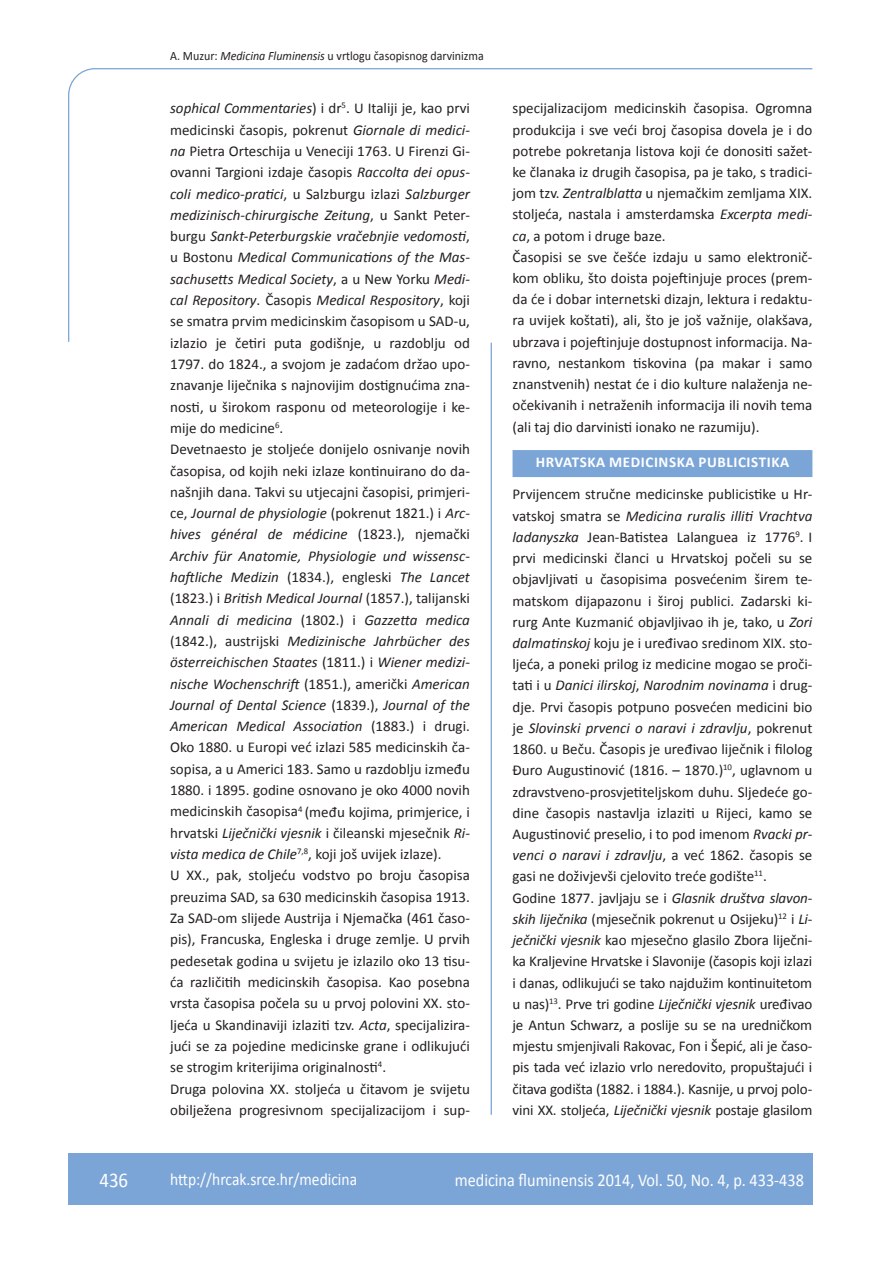
<style>
.page{position:relative;width:889px;height:1268px;background:#fff}
.page>*{position:absolute;margin:0;border:0;box-sizing:border-box;transform-origin:0 0}
.t1{font:21px "Calibri";color:#fff;scale:.9 1}
.t2{font:18px "Calibri";color:#fff;scale:.9 1}
.t3{font:17.25px "Calibri";color:#fff;scale:.9 1}
.t4{font:15px/21.3px "Calibri";color:#231f20}
.t5{font:700 15px "Calibri";letter-spacing:.04em;color:#fff}
.t6{font:12.75px "Calibri";color:#231f20;scale:.94 1}
.s1{font-style:italic}
</style>
<div class="page">
<svg style="left:68px;top:68px;width:745px;height:274px"></svg>
<hr style="left:490px;top:342px;width:2px;height:772px;background:#7ca5d7">
<div style="left:68px;top:1152px;width:744px;height:51px;background:#7ca5d7"></div>
<div style="left:512px;top:450px;width:300px;height:27px;background:#7ca5d7"></div>
<p class="t6" style="left:170px;top:47px;width:335px">A. Muzur: <span class="s1">Medicina Fluminensis</span> u vrtlogu časopisnog darvinizma</p>
<p class="t4" style="left:170px;top:97px;width:301px"><span class="s1">sophical Commentaries</span>) i dr<sup>5</sup>. U Italiji je, kao prvi medicinski časopis, pokrenut <span class="s1">Giornale di medici&shy;na</span> Pietra Orteschija u Veneciji 1763. U Firenzi Gi&shy;ovanni Targioni izdaje časopis <span class="s1">Raccolta dei opus&shy;coli medico-pratici</span>, u Salzburgu izlazi <span class="s1">Salzburger medizinisch-chirurgische Zeitung</span>, u Sankt Peter&shy;burgu <span class="s1">Sankt-Peterburgskie vračebnjie vedomosti</span>, u Bostonu <span class="s1">Medical Communications of the Mas&shy;sachusetts Medical Society</span>, a u New Yorku <span class="s1">Medi&shy;cal Repository</span>. Časopis <span class="s1">Medical Respository</span>, koji se smatra prvim medicinskim časopisom u SAD-u, izlazio je četiri puta godišnje, u razdoblju od 1797. do 1824., a svojom je zadaćom držao upo&shy;znavanje liječnika s najnovijim dostignućima zna&shy;nosti, u širokom rasponu od meteorologije i ke&shy;mije do medicine<sup>6</sup>.<br>Devetnaesto je stoljeće donijelo osnivanje novih časopisa, od kojih neki izlaze kontinuirano do da&shy;našnjih dana. Takvi su utjecajni časopisi, primjeri&shy;ce, <span class="s1">Journal de physiologie</span> (pokrenut 1821.) i <span class="s1">Arc&shy;hives général de médicine</span> (1823.), njemački <span class="s1">Archiv für Anatomie, Physiologie und wissensc&shy;haftliche Medizin</span> (1834.), engleski <span class="s1">The Lancet </span>(1823.) i <span class="s1">British Medical Journal</span> (1857.), talijanski <span class="s1">Annali di medicina</span> (1802.) i <span class="s1">Gazzetta medica </span>(1842.), austrijski <span class="s1">Medizinische Jahrbücher des österreichischen Staates</span> (1811.) i <span class="s1">Wiener medizi&shy;nische Wochenschrift</span> (1851.), američki <span class="s1">American Journal of Dental Science</span> (1839.), <span class="s1">Journal of the American Medical Association</span> (1883.) i drugi.<br>Oko 1880. u Europi već izlazi 585 medicinskih ča&shy;sopisa, a u Americi 183. Samo u razdoblju između 1880. i 1895. godine osnovano je oko 4000 novih medicinskih časopisa<sup>4</sup> (među kojima, primjerice, i hrvatski <span class="s1">Liječnički vjesnik</span> i čileanski mjesečnik <span class="s1">Ri&shy;vista medica de Chile</span><sup>7,8</sup>, koji još uvijek izlaze).<br>U XX., pak, stoljeću vodstvo po broju časopisa preuzima SAD, sa 630 medicinskih časopisa 1913.<br>Za SAD-om slijede Austrija i Njemačka (461 časo&shy;pis), Francuska, Engleska i druge zemlje. U prvih pedesetak godina u svijetu je izlazilo oko 13 tisu&shy;ća različitih medicinskih časopisa. Kao posebna vrsta časopisa počela su u prvoj polovini XX. sto&shy;ljeća u Skandinaviji izlaziti tzv. <span class="s1">Acta</span>, specijalizira&shy;jući se za pojedine medicinske grane i odlikujući se strogim kriterijima originalnosti<sup>4</sup>.<br>Druga polovina XX. stoljeća u čitavom je svijetu obilježena progresivnom specijalizacijom i sup-</p>
<p class="t4" style="left:512px;top:97px;width:301px">specijalizacijom medicinskih časopisa. Ogromna produkcija i sve veći broj časopisa dovela je i do potrebe pokretanja listova koji će donositi sažet&shy;ke članaka iz drugih časopisa, pa je tako, s tradici&shy;jom tzv. <span class="s1">Zentralblatta</span> u njemačkim zemljama XIX. stoljeća, nastala i amsterdamska <span class="s1">Excerpta medi&shy;ca</span>, a potom i druge baze.<br>Časopisi se sve češće izdaju u samo elektronič&shy;kom obliku, što doista pojeftinjuje proces (prem&shy;da će i dobar internetski dizajn, lektura i redaktu&shy;ra uvijek koštati), ali, što je još važnije, olakšava, ubrzava i pojeftinjuje dostupnost informacija. Na&shy;ravno, nestankom tiskovina (pa makar i samo znanstvenih) nestat će i dio kulture nalaženja ne&shy;očekivanih i netraženih informacija ili novih tema (ali taj dio darvinisti ionako ne razumiju).</p>
<p class="t5" style="left:536px;top:453px;width:255px">HRVATSKA MEDICINSKA PUBLICISTIKA</p>
<p class="t4" style="left:512px;top:483px;width:301px">Prvijencem stručne medicinske publicistike u Hr&shy;vatskoj smatra se <span class="s1">Medicina ruralis illiti Vrachtva ladanyszka</span> Jean-Batistea Lalanguea iz 1776<sup>9</sup>. I prvi medicinski članci u Hrvatskoj počeli su se objavljivati u časopisima posvećenim širem te&shy;matskom dijapazonu i široj publici. Zadarski ki&shy;rurg Ante Kuzmanić objavljivao ih je, tako, u <span class="s1">Zori dalmatinskoj</span> koju je i uređivao sredinom XIX. sto&shy;ljeća, a poneki prilog iz medicine mogao se proči&shy;tati i u <span class="s1">Danici ilirskoj</span>, <span class="s1">Narodnim novinama</span> i drug&shy;dje. Prvi časopis potpuno posvećen medicini bio je <span class="s1">Slovinski prvenci o naravi i zdravlju</span>, pokrenut 1860. u Beču. Časopis je uređivao liječnik i filolog Đuro Augustinović (1816. – 1870.)<sup>10</sup>, uglavnom u zdravstveno-prosvjetiteljskom duhu. Sljedeće go&shy;dine časopis nastavlja izlaziti u Rijeci, kamo se Augustinović preselio, i to pod imenom <span class="s1">Rvacki pr&shy;venci o naravi i zdravlju</span>, a već 1862. časopis se gasi ne doživjevši cjelovito treće godište<sup>11</sup>.<br>Godine 1877. javljaju se i <span class="s1">Glasnik društva slavon&shy;skih liječnika</span> (mjesečnik pokrenut u Osijeku)<sup>12</sup> i <span class="s1">Li&shy;ječnički vjesnik</span> kao mjesečno glasilo Zbora liječni&shy;ka Kraljevine Hrvatske i Slavonije (časopis koji izlazi i danas, odlikujući se tako najdužim kontinuitetom u nas)<sup>13</sup>. Prve tri godine <span class="s1">Liječnički vjesnik</span> uređivao je Antun Schwarz, a poslije su se na uredničkom mjestu smjenjivali Rakovac, Fon i Šepić, ali je časo&shy;pis tada već izlazio vrlo neredovito, propuštajući i čitava godišta (1882. i 1884.). Kasnije, u prvoj polo&shy;vini XX. stoljeća, <span class="s1">Liječnički vjesnik</span> postaje glasilom</p>
<h1 class="t1" style="left:99px;top:1166px;width:33px">436</h1>
<p class="t3" style="left:170px;top:1167px;width:209px">http://hrcak.srce.hr/medicina</p>
<p class="t2" style="left:455px;top:1168px;width:389px">medicina fluminensis 2014, Vol. 50, No. 4, p. 433-438</p>
</div>
